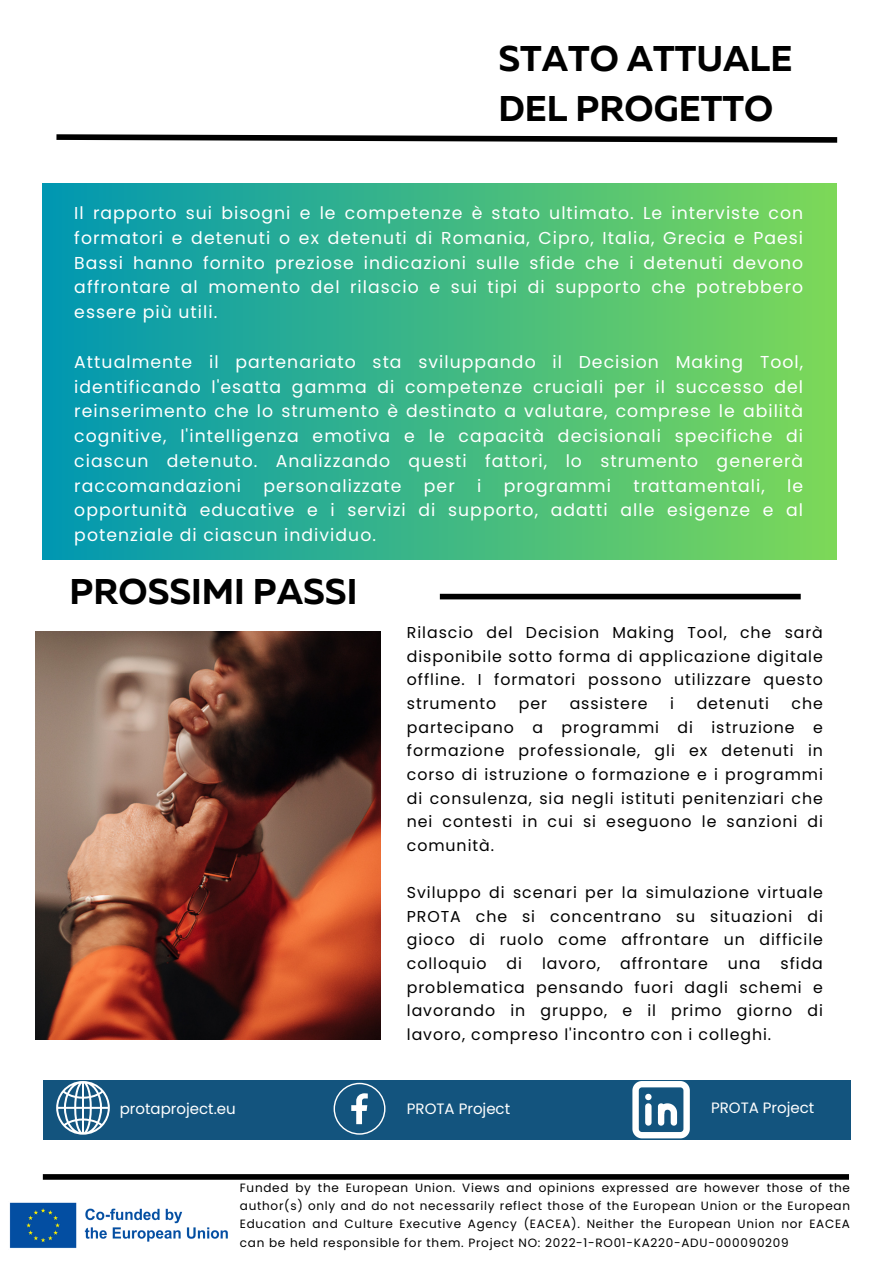
<style>
.page{position:relative;width:894px;height:1264px;background:#fff}
.page>*{position:absolute;margin:0;border:0;box-sizing:border-box;transform-origin:0 0}
.t1{font:700 35.7px/49.5px "Muller";color:#000}
.t2{font:17.25px/24.8px "Poppins";letter-spacing:.06em;color:#fff;text-align:justify}
.t3{font:15.75px/23.7px "Poppins";letter-spacing:.06em;color:#000;text-align:justify}
.t4{font:15px "Poppins";color:#fff}
.t5{font:12px/18px "Poppins";letter-spacing:.06em;color:#000;text-align:justify}
</style>
<div class="page">
<div style="left:43px;top:183px;width:793px;height:377px;background:linear-gradient(to right,#0097b2,#7dd858)"></div>
<div style="left:43px;top:1080px;width:807px;height:59px;background:#13547e"></div>
<svg style="left:56px;top:134px;width:782px;height:9px"></svg>
<img style="left:35px;top:631px;width:345px;height:408px">
<div style="left:43px;top:1174px;width:805px;height:5px;background:#000"></div>
<img style="left:9px;top:1202px;width:219px;height:46px">
<svg style="left:56px;top:1081px;width:54px;height:53px"></svg>
<svg style="left:333px;top:1082px;width:52px;height:52px"></svg>
<svg style="left:632px;top:1081px;width:57px;height:57px"></svg>
<div style="left:439px;top:594px;width:361px;height:5px;background:#000"></div>
<h1 class="t1" style="left:498px;top:37px;width:295px">STATO ATTUALE<br>DEL PROGETTO</h1>
<p class="t2" style="left:74px;top:201px;width:730px">Il rapporto sui bisogni e le competenze è stato ultimato. Le interviste con formatori e detenuti o ex detenuti di Romania, Cipro, Italia, Grecia e Paesi Bassi hanno fornito preziose indicazioni sulle sfide che i detenuti devono affrontare al momento del rilascio e sui tipi di supporto che potrebbero essere più utili.</p>
<p class="t2" style="left:74px;top:349px;width:730px">Attualmente il partenariato sta sviluppando il Decision Making Tool, identificando l'esatta gamma di competenze cruciali per il successo del reinserimento che lo strumento è destinato a valutare, comprese le abilità cognitive, l'intelligenza emotiva e le capacità decisionali specifiche di ciascun detenuto. Analizzando questi fattori, lo strumento genererà raccomandazioni</p>
<p class="t2" style="left:263px;top:473px;width:139px">personalizzate</p>
<p class="t2" style="left:424px;top:473px;width:32px">per</p>
<p class="t2" style="left:477px;top:473px;width:6px">i</p>
<p class="t2" style="left:504px;top:473px;width:108px">programmi</p>
<p class="t2" style="left:633px;top:473px;width:133px">trattamentali,</p>
<p class="t2" style="left:74px;top:473px;width:730px;text-indent:712px">le opportunità educative e i servizi di supporto, adatti alle esigenze e al potenziale di ciascun individuo.</p>
<h1 class="t1" style="left:70px;top:570px;width:289px">PROSSIMI PASSI</h1>
<p class="t3" style="left:407px;top:621px;width:417px">Rilascio del Decision Making Tool, che sarà disponibile sotto forma di applicazione digitale offline. I formatori possono utilizzare questo strumento</p>
<p class="t3" style="left:518px;top:691px;width:30px">per</p>
<p class="t3" style="left:569px;top:691px;width:79px">assistere</p>
<p class="t3" style="left:670px;top:691px;width:5px">i</p>
<p class="t3" style="left:696px;top:691px;width:74px">detenuti</p>
<p class="t3" style="left:407px;top:691px;width:417px;text-indent:384px">che partecipano a programmi di istruzione e formazione professionale, gli ex detenuti in corso di istruzione o formazione e i programmi di consulenza, sia negli istituti penitenziari che nei contesti in cui si eseguono le sanzioni di comunità.</p>
<p class="t3" style="left:407px;top:880px;width:417px">Sviluppo di scenari per la simulazione virtuale PROTA che si concentrano su situazioni di gioco di ruolo come affrontare un difficile colloquio</p>
<p class="t3" style="left:407px;top:951px;width:417px;text-indent:373px">sfida problematica pensando fuori dagli schemi e lavorando in gruppo, e il primo giorno di lavoro, compreso l'incontro con i colleghi.</p>
<p class="t3" style="left:506px;top:951px;width:17px">di</p>
<p class="t3" style="left:542px;top:951px;width:60px">lavoro,</p>
<p class="t3" style="left:620px;top:951px;width:89px">affrontare</p>
<p class="t3" style="left:727px;top:951px;width:34px">una</p>
<p class="t4" style="left:120px;top:1098px;width:117px">protaproject.eu</p>
<p class="t4" style="left:407px;top:1098px;width:105px">PROTA Project</p>
<p class="t4" style="left:711px;top:1097px;width:105px">PROTA Project</p>
<p class="t5" style="left:240px;top:1179px;width:611px">Funded by the European Union. Views and opinions expressed are however those of the author(s) only and do not necessarily reflect those of the European Union or the European Education and Culture Executive Agency (EACEA). Neither the European Union nor EACEA can be held responsible for them. Project NO: 2022-1-RO01-KA220-ADU-000090209</p>
</div>
